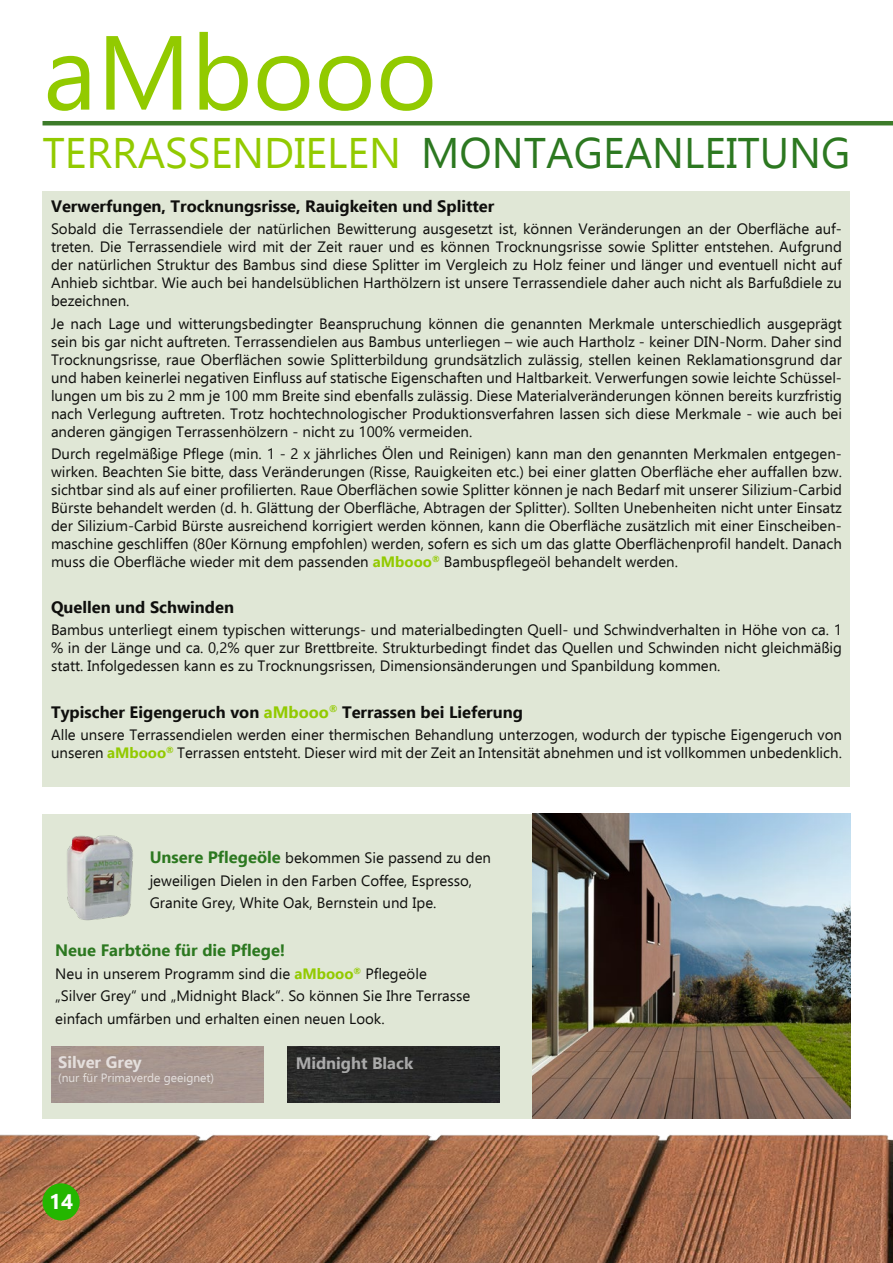
<style>
.page{position:relative;width:893px;height:1263px;background:#fff}
.page>*{position:absolute;margin:0;border:0;box-sizing:border-box;transform-origin:0 0}
.t1{font:105px "Ebrima";color:#92ca00}
.t2{font:42.75px "Ebrima";color:#2c7820}
.t3{font:700 21px "Ebrima";color:#fff}
.t4{font:700 16.5px "Ebrima";color:#0f0f0d}
.t5{font:700 16.5px "Ebrima";color:#2c7820}
.t6{font:700 16.5px "Ebrima";color:#fff}
.t7{font:15px/18px "Ebrima";color:#0f0f0d;text-align:justify}
.t8{font:12px "Ebrima";color:#fff}
.s1{color:#92ca00}
.s2{font-weight:700;color:#92ca00}
.s3{font-weight:700;font-size:16.5px;color:#2c7820}
</style>
<div class="page">
<img style="left:0;top:1134px;width:893px;height:129px">
<hr style="left:43px;top:121px;width:850px;height:4px;background:#3c7b29">
<div style="left:43px;top:814px;width:490px;height:304px;background:#e0e7d6"></div>
<div style="left:43px;top:191px;width:807px;height:596px;background:#e0e7d6"></div>
<img style="left:67px;top:835px;width:66px;height:86px">
<img style="left:287px;top:1047px;width:213px;height:55px">
<img style="left:533px;top:814px;width:317px;height:304px">
<div style="left:43px;top:1183px;width:37px;height:37px;background:#24b600;border-radius:50%"></div>
<h1 class="t1" style="left:43px;top:-2px;width:396px">aMbooo</h1>
<h2 class="t2" style="left:43px;top:123px;width:809px"><span class="s1">TERRASSENDIELEN</span> MONTAGEANLEITUNG</h2>
<p class="t4" style="left:51px;top:194px;width:445px">Verwerfungen, Trocknungsrisse, Rauigkeiten und Splitter</p>
<p class="t7" style="left:51px;top:220px;width:792px">Sobald die Terrassendiele der natürlichen Bewitterung ausgesetzt ist, können Veränderungen an der Oberfläche auf&shy;treten. Die Terrassendiele wird mit der Zeit rauer und es können Trocknungsrisse sowie Splitter entstehen. Aufgrund der natürlichen Struktur des Bambus sind diese Splitter im Vergleich zu Holz feiner und länger und eventuell nicht auf Anhieb sichtbar. Wie auch bei handelsüblichen Harthölzern ist unsere Terrassendiele daher auch nicht als Barfußdiele zu bezeichnen.</p>
<p class="t7" style="left:51px;top:314px;width:792px">Je nach Lage und witterungsbedingter Beanspruchung können die genannten Merkmale unterschiedlich ausgeprägt sein bis gar nicht auftreten. Terrassendielen aus Bambus unterliegen – wie auch Hartholz - keiner DIN-Norm. Daher sind Trocknungsrisse, raue Oberflächen sowie Splitterbildung grundsätzlich zulässig, stellen keinen Reklamationsgrund dar und haben keinerlei negativen Einfluss auf statische Eigenschaften und Haltbarkeit. Verwerfungen sowie leichte Schüssel&shy;lungen um bis zu 2 mm je 100 mm Breite sind ebenfalls zulässig. Diese Materialveränderungen können bereits kurzfristig nach Verlegung auftreten. Trotz hochtechnologischer Produktionsverfahren lassen sich diese Merkmale - wie auch bei anderen gängigen Terrassenhölzern - nicht zu 100% vermeiden.</p>
<p class="t7" style="left:51px;top:444px;width:792px">Durch regelmäßige Pflege (min. 1 - 2 x jährliches Ölen und Reinigen) kann man den genannten Merkmalen entgegen&shy;wirken. Beachten Sie bitte, dass Veränderungen (Risse, Rauigkeiten etc.) bei einer glatten Oberfläche eher auffallen bzw. sichtbar sind als auf einer profilierten. Raue Oberflächen sowie Splitter können je nach Bedarf mit unserer Silizium-Carbid Bürste behandelt werden (d. h. Glättung der Oberfläche, Abtragen der Splitter). Sollten Unebenheiten nicht unter Einsatz der Silizium-Carbid Bürste ausreichend korrigiert werden können, kann die Oberfläche zusätzlich mit einer Einscheiben&shy;maschine geschliffen (80er Körnung empfohlen) werden, sofern es sich um das glatte Oberflächenprofil handelt. Danach muss die Oberfläche wieder mit dem passenden <span class="s2">aMbooo</span><sup>®</sup> Bambuspflegeöl behandelt werden.</p>
<p class="t4" style="left:51px;top:595px;width:185px">Quellen und Schwinden</p>
<p class="t7" style="left:51px;top:621px;width:792px">Bambus unterliegt einem typischen witterungs- und materialbedingten Quell- und Schwindverhalten in Höhe von ca. 1 % in der Länge und ca. 0,2% quer zur Brettbreite. Strukturbedingt findet das Quellen und Schwinden nicht gleichmäßig statt. Infolgedessen kann es zu Trocknungsrissen, Dimensionsänderungen und Spanbildung kommen.</p>
<p class="t4" style="left:51px;top:700px;width:473px">Typischer Eigengeruch von <span class="s1">aMbooo</span><sup>®</sup> Terrassen bei Lieferung</p>
<p class="t7" style="left:51px;top:725px;width:792px">Alle unsere Terrassendielen werden einer thermischen Behandlung unterzogen, wodurch der typische Eigengeruch von unseren <span class="s2">aMbooo</span><sup>®</sup> Terrassen entsteht. Dieser wird mit der Zeit an Intensität abnehmen und ist vollkommen unbedenklich.</p>
<p class="t7" style="left:150px;top:846px;width:343px;line-height:22.5px;text-align:left"><span class="s3">Unsere Pflegeöle</span> bekommen Sie passend zu den jeweiligen Dielen in den Farben Coffee, Espresso,<br>Granite Grey, White Oak, Bernstein und Ipe.</p>
<p class="t5" style="left:55px;top:938px;width:232px">Neue Farbtöne für die Pflege!</p>
<p class="t7" style="left:55px;top:962px;width:417px;line-height:22.5px;text-align:left">Neu in unserem Programm sind die <span class="s2">aMbooo</span><sup>®</sup> Pflegeöle „Silver Grey“ und „Midnight Black“. So können Sie Ihre Terrasse einfach umfärben und erhalten einen neuen Look.</p>
<p class="t6" style="left:58px;top:1049px;width:85px">Silver Grey</p>
<p class="t8" style="left:58px;top:1069px;width:158px">(nur für Primaverde geeignet)</p>
<h3 class="t3" style="left:49px;top:1186px;width:26px">14</h3>
<p class="t6" style="left:296px;top:1050px;width:119px">Midnight Black</p>
</div>
